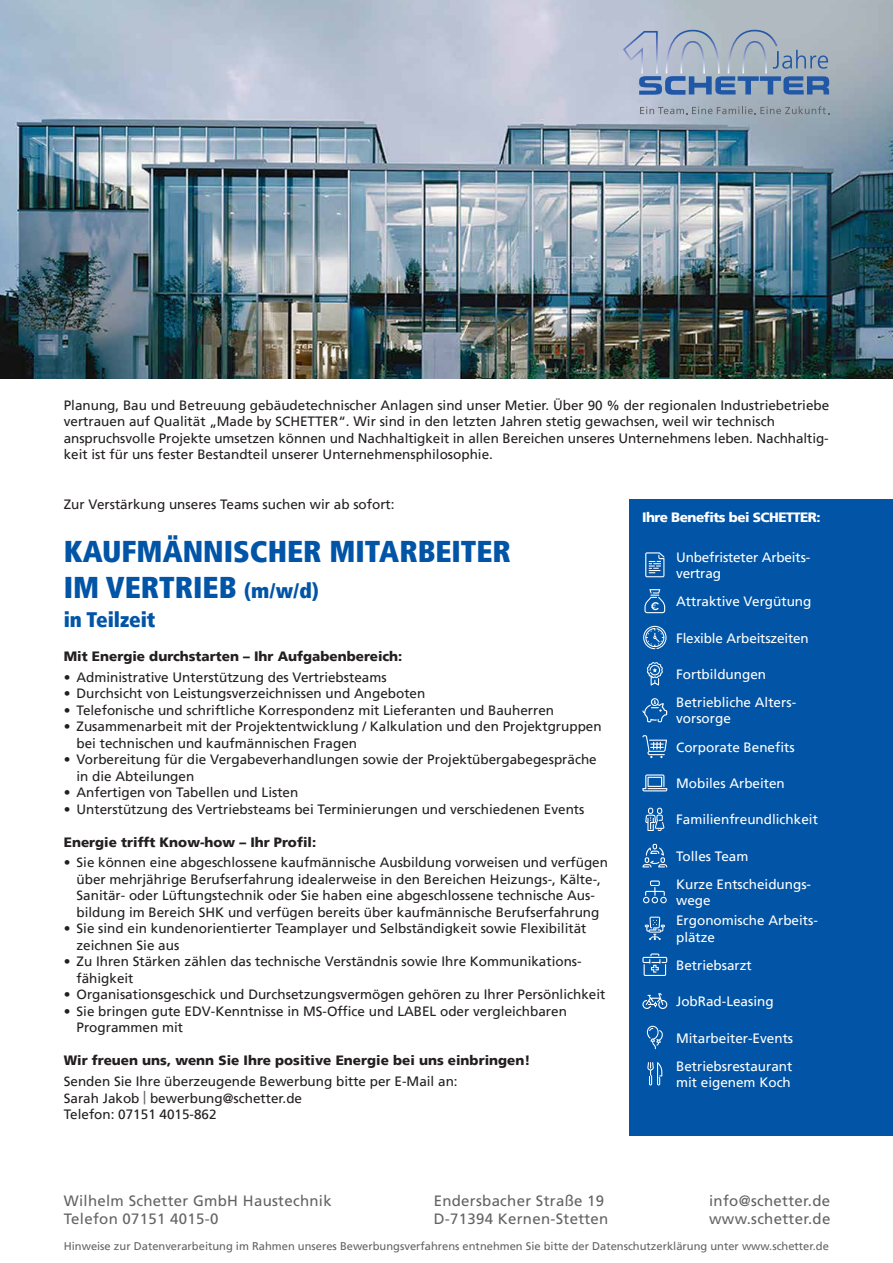
<style>
.page{position:relative;width:893px;height:1263px;background:#fff}
.page>*{position:absolute;margin:0;border:0;box-sizing:border-box;transform-origin:0 0}
.t1{font:900 condensed 30px/36px "Frutiger";color:#0154a6}
.t2{font:900 condensed 21px "Frutiger";letter-spacing:-.005em;color:#0154a6}
.t3{font:15px/18px "Frutiger LT Pro";letter-spacing:.02em;color:#636366}
.t4{font:13.5px/16.5px "Frutiger";color:#231f20}
.t5{font:13.5px/16.5px "Frutiger";color:#fff}
.t6{font:900 13.5px "Frutiger";color:#231f20}
.t7{font:900 13.5px "Frutiger";letter-spacing:-.035em;color:#fff}
.t8{font:11.1px "Frutiger";color:#636366}
.s1{font-size:21px}
.s2{color:#636366}
</style>
<div class="page">
<div style="left:629px;top:499px;width:264px;height:637px;background:#0154a6"></div>
<img style="left:0;top:0;width:893px;height:378px">
<svg style="left:623px;top:30px;width:206px;height:65px;background:#96a8c0"></svg>
<svg style="left:640px;top:106px;width:189px;height:8px;background:#959faa"></svg>
<svg style="left:645px;top:808px;width:19px;height:23px"></svg>
<svg style="left:647px;top:662px;width:16px;height:24px"></svg>
<svg style="left:642px;top:993px;width:25px;height:16px"></svg>
<svg style="left:647px;top:1062px;width:15px;height:23px"></svg>
<svg style="left:642px;top:953px;width:25px;height:23px"></svg>
<svg style="left:642px;top:698px;width:25px;height:24px"></svg>
<svg style="left:642px;top:735px;width:25px;height:23px"></svg>
<svg style="left:647px;top:1026px;width:16px;height:23px"></svg>
<svg style="left:642px;top:774px;width:25px;height:17px"></svg>
<svg style="left:645px;top:917px;width:20px;height:23px"></svg>
<svg style="left:642px;top:844px;width:25px;height:23px"></svg>
<svg style="left:643px;top:626px;width:23px;height:23px"></svg>
<svg style="left:644px;top:589px;width:21px;height:24px"></svg>
<svg style="left:645px;top:552px;width:19px;height:25px"></svg>
<svg style="left:643px;top:880px;width:24px;height:23px"></svg>
<p class="t4" style="left:64px;top:397px;width:767px">Planung, Bau und Betreuung gebäudetechnischer Anlagen sind unser Metier. Über 90 % der regionalen Industriebetriebe vertrauen auf Qualität „Made by SCHETTER“. Wir sind in den letzten Jahren stetig gewachsen, weil wir technisch anspruchsvolle Projekte umsetzen können und Nachhaltigkeit in allen Bereichen unseres Unternehmens leben. Nachhaltig&shy;keit ist für uns fester Bestandteil unserer Unternehmensphilosophie.</p>
<p class="t4" style="left:64px;top:496px;width:332px">Zur Verstärkung unseres Teams suchen wir ab sofort:</p>
<h1 class="t1" style="left:64px;top:533px;width:449px">KAUFMÄNNISCHER MITARBEITER<br>IM VERTRIEB <span class="s1">(m/w/d)</span></h1>
<h2 class="t2" style="left:64px;top:607px;width:93px">in Teilzeit</h2>
<p class="t6" style="left:64px;top:648px;width:340px">Mit Energie durchstarten – Ihr Aufgabenbereich:</p>
<p class="t4" style="left:64px;top:669px;width:324px">• Administrative Unterstützung des Vertriebsteams</p>
<p class="t4" style="left:64px;top:685px;width:363px">• Durchsicht von Leistungsverzeichnissen und Angeboten</p>
<p class="t4" style="left:64px;top:702px;width:492px">• Telefonische und schriftliche Korrespondenz mit Lieferanten und Bauherren</p>
<p class="t4" style="left:77px;top:718px;width:527px;text-indent:-13px">• Zusammenarbeit mit der Projektentwicklung / Kalkulation und den Projektgruppen bei technischen und kaufmännischen Fragen</p>
<p class="t4" style="left:77px;top:751px;width:522px;text-indent:-13px">• Vorbereitung für die Vergabeverhandlungen sowie der Projektübergabegespräche in die Abteilungen</p>
<p class="t4" style="left:64px;top:784px;width:236px">• Anfertigen von Tabellen und Listen</p>
<p class="t4" style="left:64px;top:801px;width:522px">• Unterstützung des Vertriebsteams bei Terminierungen und verschiedenen Events</p>
<p class="t6" style="left:64px;top:834px;width:254px">Energie trifft Know-how – Ihr Profil:</p>
<p class="t4" style="left:64px;top:854px;width:546px;text-align:center">• Sie können eine abgeschlossene kaufmännische Ausbildung vorweisen und verfügen über mehrjährige Berufserfahrung idealerweise in den Bereichen Heizungs-, Kälte-, Sanitär- oder Lüftungstechnik oder Sie haben eine abgeschlossene technische Aus&shy;bildung im Bereich SHK und verfügen bereits über kaufmännische Berufserfahrung</p>
<p class="t4" style="left:77px;top:920px;width:511px;text-indent:-13px">• Sie sind ein kundenorientierter Teamplayer und Selbständigkeit sowie Flexibilität zeichnen Sie aus</p>
<p class="t4" style="left:77px;top:953px;width:507px;text-indent:-13px">• Zu Ihren Stärken zählen das technische Verständnis sowie Ihre Kommunikations&shy;fähigkeit</p>
<p class="t4" style="left:64px;top:986px;width:543px">• Organisationsgeschick und Durchsetzungsvermögen gehören zu Ihrer Persönlichkeit</p>
<p class="t4" style="left:77px;top:1003px;width:492px;text-indent:-13px">• Sie bringen gute EDV-Kenntnisse in MS-Office und LABEL oder vergleichbaren<br>Programmen mit</p>
<p class="t6" style="left:64px;top:1052px;width:468px">Wir freuen uns, wenn Sie Ihre positive Energie bei uns einbringen!</p>
<p class="t4" style="left:64px;top:1073px;width:395px">Senden Sie Ihre überzeugende Bewerbung bitte per E-Mail an:<br>Sarah Jakob <span class="s2">|</span> bewerbung@schetter.de<br>Telefon: 07151 4015-862</p>
<p class="t7" style="left:642px;top:509px;width:180px">Ihre Benefits bei SCHETTER:</p>
<p class="t5" style="left:676px;top:549px;width:136px">Unbefristeter Arbeits&shy;vertrag</p>
<p class="t5" style="left:676px;top:593px;width:137px">Attraktive Vergütung</p>
<p class="t5" style="left:676px;top:630px;width:134px">Flexible Arbeitszeiten</p>
<p class="t5" style="left:676px;top:666px;width:92px">Fortbildungen</p>
<p class="t5" style="left:676px;top:694px;width:122px">Betriebliche Alters&shy;vorsorge</p>
<p class="t5" style="left:676px;top:739px;width:120px">Corporate Benefits</p>
<p class="t5" style="left:676px;top:775px;width:110px">Mobiles Arbeiten</p>
<p class="t5" style="left:676px;top:811px;width:143px">Familienfreundlichkeit</p>
<p class="t5" style="left:676px;top:842px;width:137px;line-height:28px">Tolles Team<br>Kurze Entscheidungs-</p>
<p class="t5" style="left:676px;top:892px;width:36px">wege</p>
<p class="t5" style="left:676px;top:912px;width:143px">Ergonomische Arbeits&shy;plätze</p>
<p class="t5" style="left:676px;top:957px;width:77px">Betriebsarzt</p>
<p class="t5" style="left:676px;top:993px;width:99px">JobRad-Leasing</p>
<p class="t5" style="left:676px;top:1030px;width:119px">Mitarbeiter-Events</p>
<p class="t5" style="left:676px;top:1058px;width:118px">Betriebsrestaurant mit eigenem Koch</p>
<p class="t3" style="left:64px;top:1192px;width:269px">Wilhelm Schetter GmbH Haustechnik<br>Telefon 07151 4015-0</p>
<p class="t3" style="left:434px;top:1192px;width:176px">Endersbacher Straße 19<br>D-71394 Kernen-Stetten</p>
<p class="t3" style="left:709px;top:1192px;width:123px">info@schetter.de www.schetter.de</p>
<p class="t8" style="left:64px;top:1240px;width:767px">Hinweise zur Datenverarbeitung im Rahmen unseres Bewerbungsverfahrens entnehmen Sie bitte der Datenschutzerklärung unter www.schetter.de</p>
</div>
